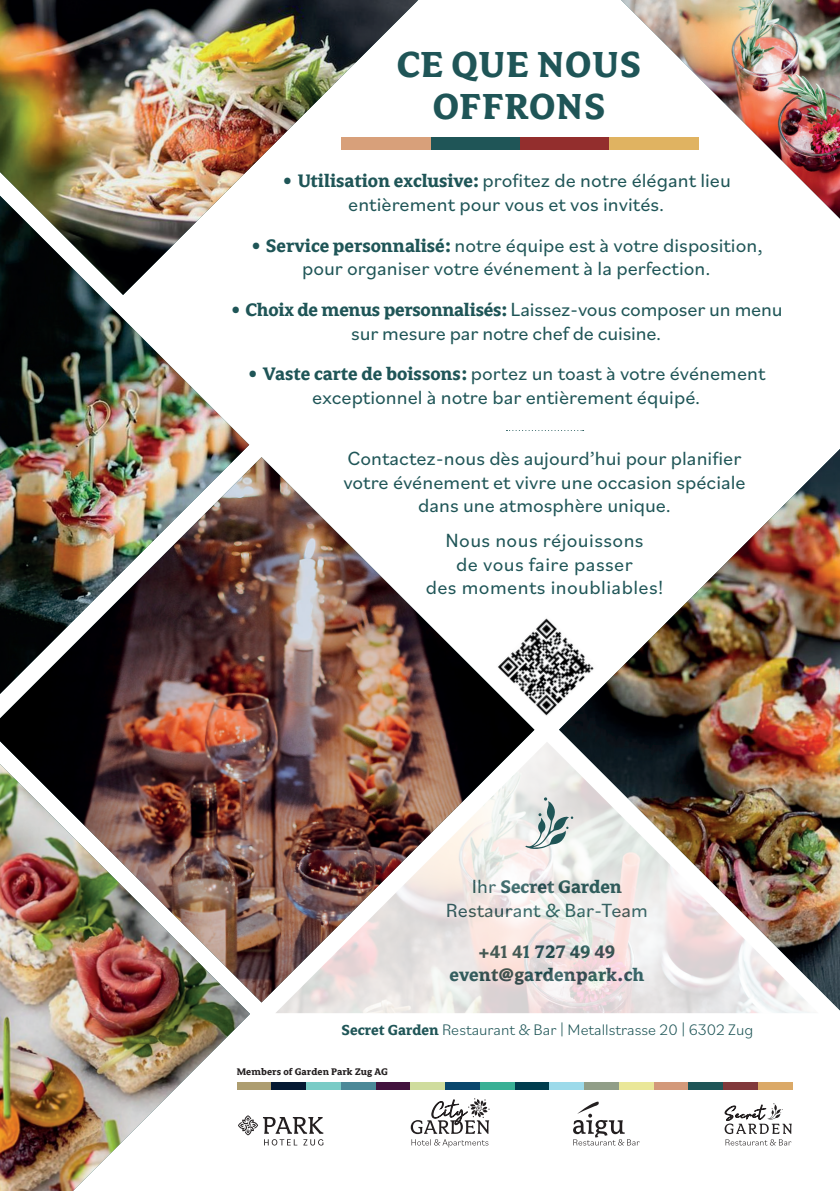
<style>
.page{position:relative;width:840px;height:1191px;background:#fff}
.page>*{position:absolute;margin:0;border:0;box-sizing:border-box;transform-origin:0 0}
.t1{font:700 40px/42px "Avance Pro";letter-spacing:.01em;color:#1f5557;text-align:center}
.t2{font:20px/23.6px "Bilo";color:#1f5557;text-align:center}
.t3{font:700 20px/23.6px "Avance Pro";color:#1f5557;text-align:center}
.t4{font:20px/23.6px "Bilo";letter-spacing:.02em;color:#1f5557;text-align:center}
.t5{font:300 16px "Bilo";color:#1f5557}
.t6{font:700 10.6px "Avance Pro";letter-spacing:.01em;color:#231f20}
.s1{font-family:"Avance Pro";font-weight:700}
.s2{font-family:"Bilo";font-weight:400}
</style>
<div class="page">
<img style="left:0;top:457px;width:534px;height:545px">
<img style="left:0;top:764px;width:250px;height:427px">
<img style="left:559px;top:450px;width:280px;height:560px">
<img style="left:0;top:295px;width:249px;height:399px">
<img style="left:0;top:0;width:417px;height:295px">
<img style="left:621px;top:0;width:218px;height:218px">
<svg style="left:506px;top:430px;width:77px;height:1px"></svg>
<div style="left:341px;top:137px;width:89px;height:13px;background:#d8a07a"></div>
<div style="left:430px;top:137px;width:90px;height:13px;background:#1f5557"></div>
<div style="left:520px;top:137px;width:89px;height:13px;background:#932e2d"></div>
<div style="left:609px;top:137px;width:89px;height:13px;background:#e0b361"></div>
<svg style="left:492px;top:612px;width:109px;height:109px"></svg>
<img style="left:495px;top:615px;width:103px;height:102px">
<div style="left:237px;top:1082px;width:36px;height:7px;background:#ad9d70"></div>
<div style="left:271px;top:1082px;width:37px;height:7px;background:#051932"></div>
<div style="left:306px;top:1082px;width:36px;height:7px;background:#7acbc6"></div>
<div style="left:341px;top:1082px;width:36px;height:7px;background:#4c8998"></div>
<div style="left:375px;top:1082px;width:37px;height:7px;background:#43133e"></div>
<div style="left:410px;top:1082px;width:36px;height:7px;background:#cfdc9d"></div>
<div style="left:445px;top:1082px;width:36px;height:7px;background:#09466c"></div>
<div style="left:480px;top:1082px;width:36px;height:7px;background:#39b095"></div>
<div style="left:514px;top:1082px;width:37px;height:7px;background:#003d4e"></div>
<div style="left:549px;top:1082px;width:36px;height:7px;background:#9cdaea"></div>
<div style="left:584px;top:1082px;width:36px;height:7px;background:#919e88"></div>
<div style="left:618px;top:1082px;width:37px;height:7px;background:#eae799"></div>
<div style="left:653px;top:1082px;width:36px;height:7px;background:#d3997a"></div>
<div style="left:688px;top:1082px;width:36px;height:7px;background:#1f5557"></div>
<div style="left:723px;top:1082px;width:36px;height:7px;background:#81393b"></div>
<div style="left:757px;top:1082px;width:35px;height:7px;background:#dba967"></div>
<svg style="left:238px;top:1115px;width:85px;height:30px"></svg>
<svg style="left:410px;top:1098px;width:79px;height:49px"></svg>
<svg style="left:724px;top:1103px;width:67px;height:42px"></svg>
<svg style="left:573px;top:1101px;width:66px;height:44px"></svg>
<img style="left:275px;top:741px;width:543px;height:272px">
<svg style="left:525px;top:797px;width:48px;height:52px"></svg>
<h1 class="t1" style="left:396px;top:45px;width:245px">CE QUE NOUS<br>OFFRONS</h1>
<p class="t2" style="left:281px;top:168px;width:450px"><span class="s1">• Utilisation exclusive:</span> profitez de notre élégant lieu entièrement pour vous et vos invités.</p>
<p class="t2" style="left:250px;top:232px;width:513px"><span class="s1">• Service personnalisé:</span> notre équipe est à votre disposition, pour organiser votre événement à la perfection.</p>
<p class="t3" style="left:230px;top:299px;width:554px">• Choix de menus personnalisés: <span class="s2">Laissez-vous composer un menu</span></p>
<p class="t2" style="left:351px;top:320px;width:311px">sur mesure par notre chef de cuisine.</p>
<p class="t2" style="left:247px;top:361px;width:519px"><span class="s1">• Vaste carte de boissons:</span> portez un toast à votre événement exceptionnel à notre bar entièrement équipé.</p>
<p class="t2" style="left:343px;top:446px;width:403px">Contactez-nous dès aujourd’hui pour planifier votre événement et vivre une occasion spéciale dans une atmosphère unique.</p>
<p class="t4" style="left:425px;top:528px;width:239px">Nous nous réjouissons<br>de vous faire passer<br>des moments inoubliables!</p>
<p class="t3" style="left:471px;top:876px;width:151px"><span class="s2">Ihr</span> Secret Garden</p>
<p class="t2" style="left:445px;top:897px;width:203px">Restaurant &amp; Bar-Team</p>
<p class="t3" style="left:449px;top:940px;width:196px">+41 41 727 49 49 event@gardenpark.ch</p>
<p class="t5" style="left:341px;top:1018px;width:413px"><span class="s1">Secret Garden</span> Restaurant &amp; Bar | Metallstrasse 20 | 6302 Zug</p>
<p class="t6" style="left:237px;top:1065px;width:153px">Members of Garden Park Zug AG</p>
</div>
